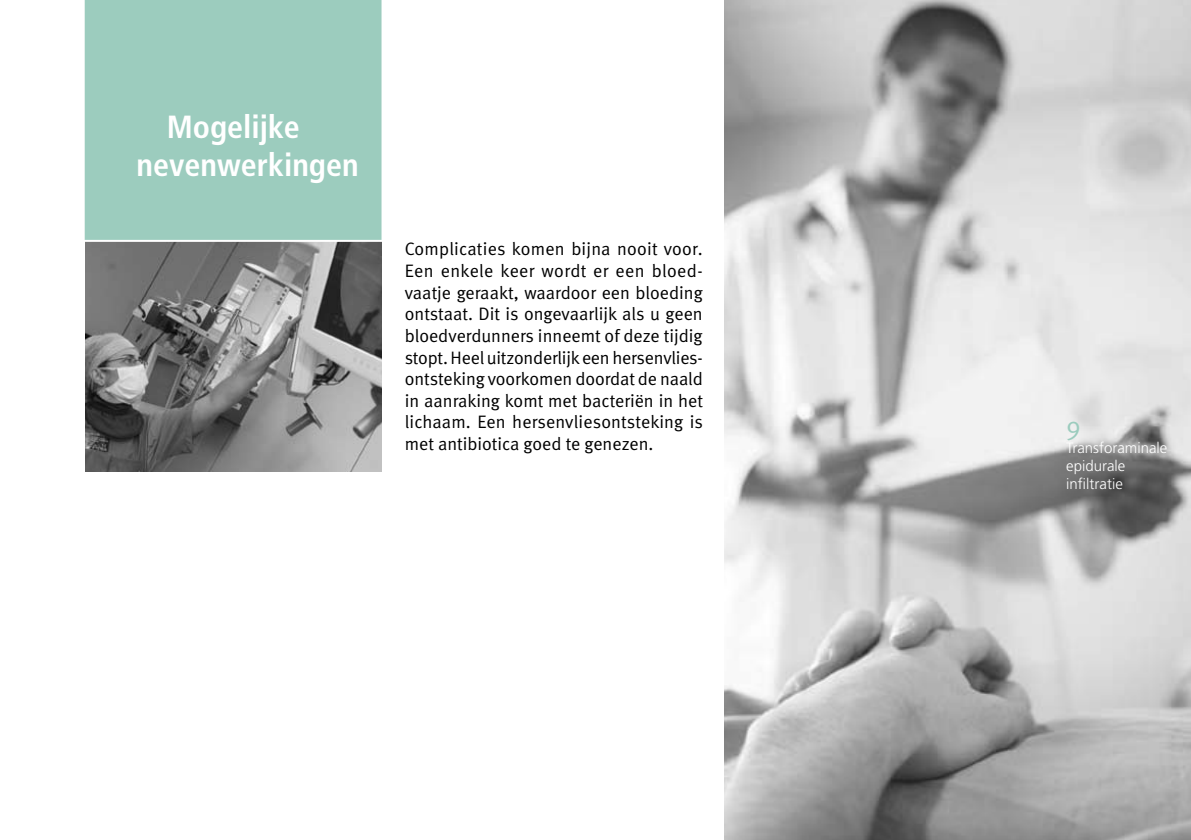
<style>
.page{position:relative;width:1191px;height:840px;background:#fff}
.page>*{position:absolute;margin:0;border:0;box-sizing:border-box;transform-origin:0 0}
.t1{font:700 condensed 32px/38.4px "Frutiger";color:#fff}
.t2{font:18px/21.6px "Meta Normal";color:#000;text-align:justify}
.t3{font:300 15px/18px "Frutiger";color:#fff}
</style>
<div class="page">
<img style="left:86px;top:242px;width:296px;height:229px">
<div style="left:85px;top:1px;width:296px;height:239px;background:#9cccbe"></div>
<div style="left:85px;top:0;width:296px;height:240px;border:1px solid #9cccbe"></div>
<img style="left:724px;top:0;width:467px;height:839px">
<h1 class="t1" style="left:136px;top:107px;width:224px;text-indent:30px">Mogelijke nevenwerkingen</h1>
<p class="t2" style="left:405px;top:238px;width:300px">Complicaties komen bijna nooit voor.<br>Een enkele keer wordt er een bloed&shy;vaatje geraakt, waardoor een bloeding ontstaat. Dit is ongevaarlijk als u geen bloedverdunners inneemt of deze tijdig stopt. Heel uitzonderlijk een hersenvlies&shy;ontsteking voorkomen doordat de naald in aanraking komt met bacteriën in het lichaam. Een hersenvliesontsteking is met antibiotica goed te genezen.</p>
<p class="t3" style="left:1066px;top:439px;width:103px">Transforaminale epidurale infiltratie</p>
</div>
